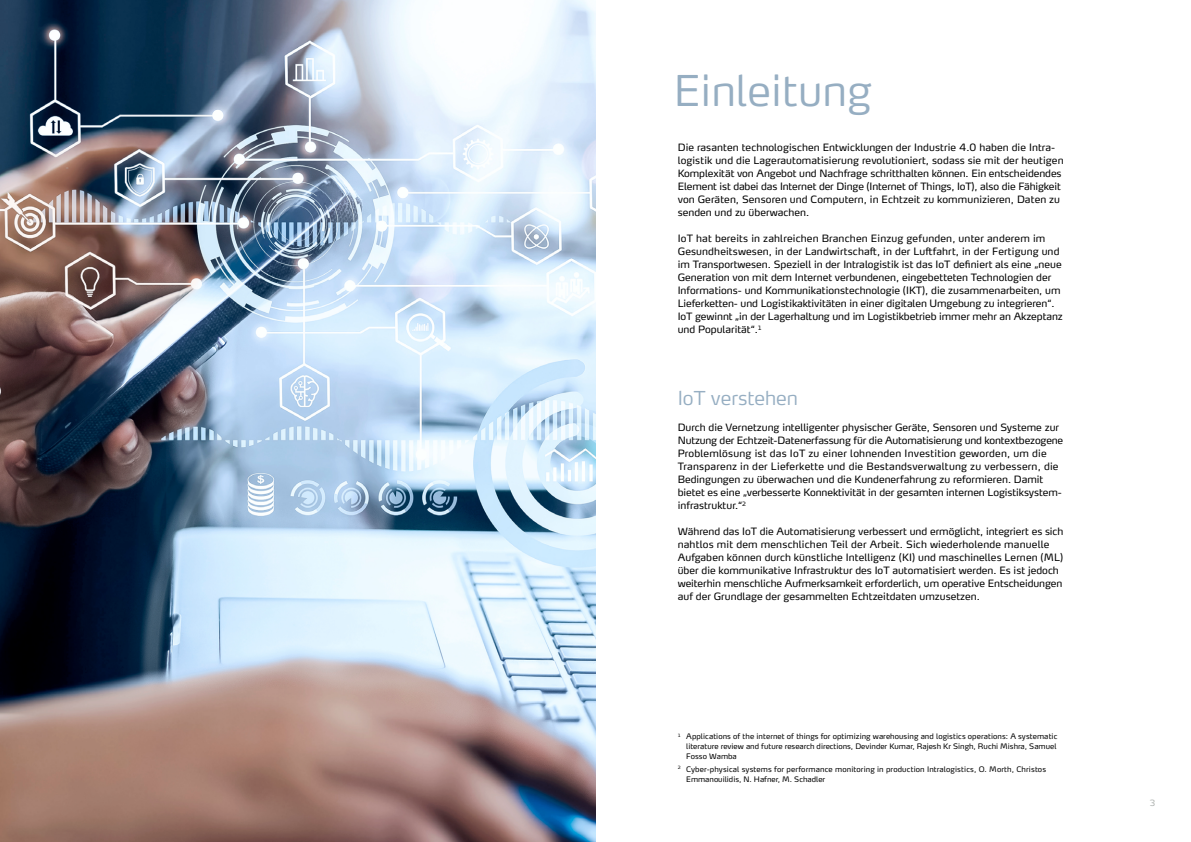
<style>
.page{position:relative;width:1191px;height:842px;background:#fff}
.page>*{position:absolute;margin:0;border:0;box-sizing:border-box;transform-origin:0 0}
.t1{font:300 42px "Max Pro";color:#96aec2}
.t2{font:300 19px "Max Pro";color:#96aec2}
.t3{font:10px/13px "Max Pro";color:#000}
.t4{font:300 8.5px "Max Pro";color:#a8aca9}
.t5{font:7.5px/10px "Max Pro";letter-spacing:.01em;color:#000;text-align:justify}
</style>
<div class="page">
<img style="left:0;top:0;width:595px;height:842px">
<h1 class="t1" style="left:673px;top:55px;width:199px">Einleitung</h1>
<p class="t3" style="left:677px;top:140px;width:387px">Die rasanten technologischen Entwicklungen der Industrie 4.0 haben die Intra&shy;logistik und die Lagerautomatisierung revolutioniert, sodass sie mit der heutigen Komplexität von Angebot und Nachfrage schritthalten können. Ein entscheidendes Element ist dabei das Internet der Dinge (Internet of Things, IoT), also die Fähigkeit von Geräten, Sensoren und Computern, in Echtzeit zu kommunizieren, Daten zu senden und zu überwachen.</p>
<p class="t3" style="left:677px;top:231px;width:386px">IoT hat bereits in zahlreichen Branchen Einzug gefunden, unter anderem im Gesundheitswesen, in der Landwirtschaft, in der Luftfahrt, in der Fertigung und im Transportwesen. Speziell in der Intralogistik ist das IoT definiert als eine „neue Generation von mit dem Internet verbundenen, eingebetteten Technologien der Informations- und Kommunikationstechnologie (IKT), die zusammenarbeiten, um Lieferketten- und Logistikaktivitäten in einer digitalen Umgebung zu integrieren“.<br>IoT gewinnt „in der Lagerhaltung und im Logistikbetrieb immer mehr an Akzeptanz und Popularität“.<sup>1</sup></p>
<h2 class="t2" style="left:677px;top:382px;width:122px">IoT verstehen</h2>
<p class="t3" style="left:677px;top:420px;width:387px">Durch die Vernetzung intelligenter physischer Geräte, Sensoren und Systeme zur Nutzung der Echtzeit-Datenerfassung für die Automatisierung und kontextbezogene Problemlösung ist das IoT zu einer lohnenden Investition geworden, um die Transparenz in der Lieferkette und die Bestandsverwaltung zu verbessern, die Bedingungen zu überwachen und die Kundenerfahrung zu reformieren. Damit bietet es eine „verbesserte Konnektivität in der gesamten internen Logistiksystem&shy;infrastruktur.“<sup>2</sup></p>
<p class="t3" style="left:677px;top:524px;width:387px">Während das IoT die Automatisierung verbessert und ermöglicht, integriert es sich nahtlos mit dem menschlichen Teil der Arbeit. Sich wiederholende manuelle Aufgaben können durch künstliche Intelligenz (KI) und maschinelles Lernen (ML) über die kommunikative Infrastruktur des IoT automatisiert werden. Es ist jedoch weiterhin menschliche Aufmerksamkeit erforderlich, um operative Entscheidungen auf der Grundlage der gesammelten Echtzeitdaten umzusetzen.</p>
<p class="t5" style="left:686px;top:731px;width:372px;text-indent:-9px"><sup>1</sup> Applications of the internet of things for optimizing warehousing and logistics operations: A systematic literature review and future research directions, Devinder Kumar, Rajesh Kr Singh, Ruchi Mishra, Samuel Fosso Wamba</p>
<p class="t5" style="left:686px;top:763px;width:361px;text-indent:-9px"><sup>2</sup> Cyber-physical systems for performance monitoring in production Intralogistics, O. Morth, Christos<br>Emmanouilidis, N. Hafner, M. Schadler</p>
<p class="t4" style="left:1149px;top:796px;width:7px">3</p>
</div>
